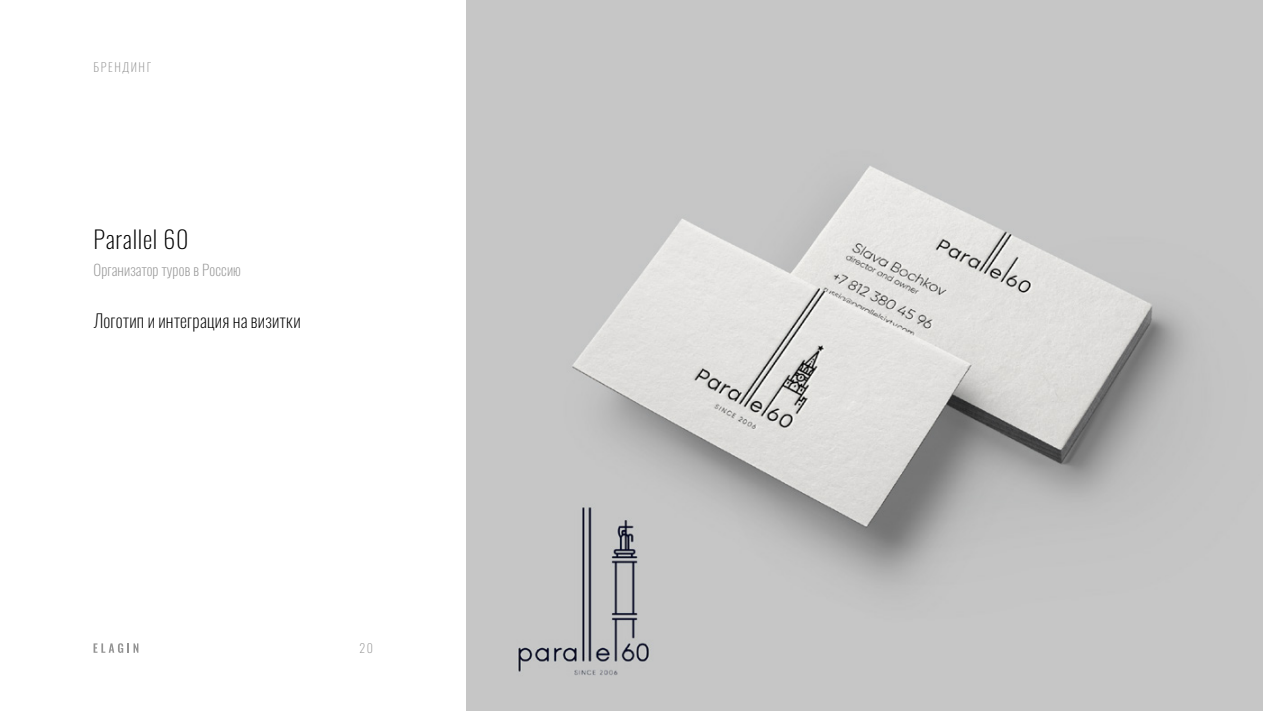
<style>
.page{position:relative;width:1263px;height:711px;background:#fff}
.page>*{position:absolute;margin:0;border:0;box-sizing:border-box;transform-origin:0 0}
.t1{font:200 24px "Oswald";letter-spacing:.03em;color:#000}
.t2{font:200 18px "Oswald";letter-spacing:.015em;color:#000}
.t3{font:200 15px "Oswald";letter-spacing:.01em;color:#939393}
.t4{font:200 12px "Oswald";color:#939393}
</style>
<div class="page">
<svg style="left:94px;top:643px;width:44px;height:9px"></svg>
<img style="left:466px;top:0;width:797px;height:710px">
<p class="t4" style="left:94px;top:56px;width:15px">Брен</p>
<p class="t4" style="left:122px;top:56px;width:16px">динг</p>
<h1 class="t1" style="left:94px;top:218px;width:96px">Parallel 60</h1>
<p class="t3" style="left:94px;top:256px;width:149px">Организатор туров в Россию</p>
<p class="t2" style="left:94px;top:305px;width:209px">Логотип и интеграция на визитки</p>
<p class="t4" style="left:359px;top:637px;width:15px">20</p>
</div>
